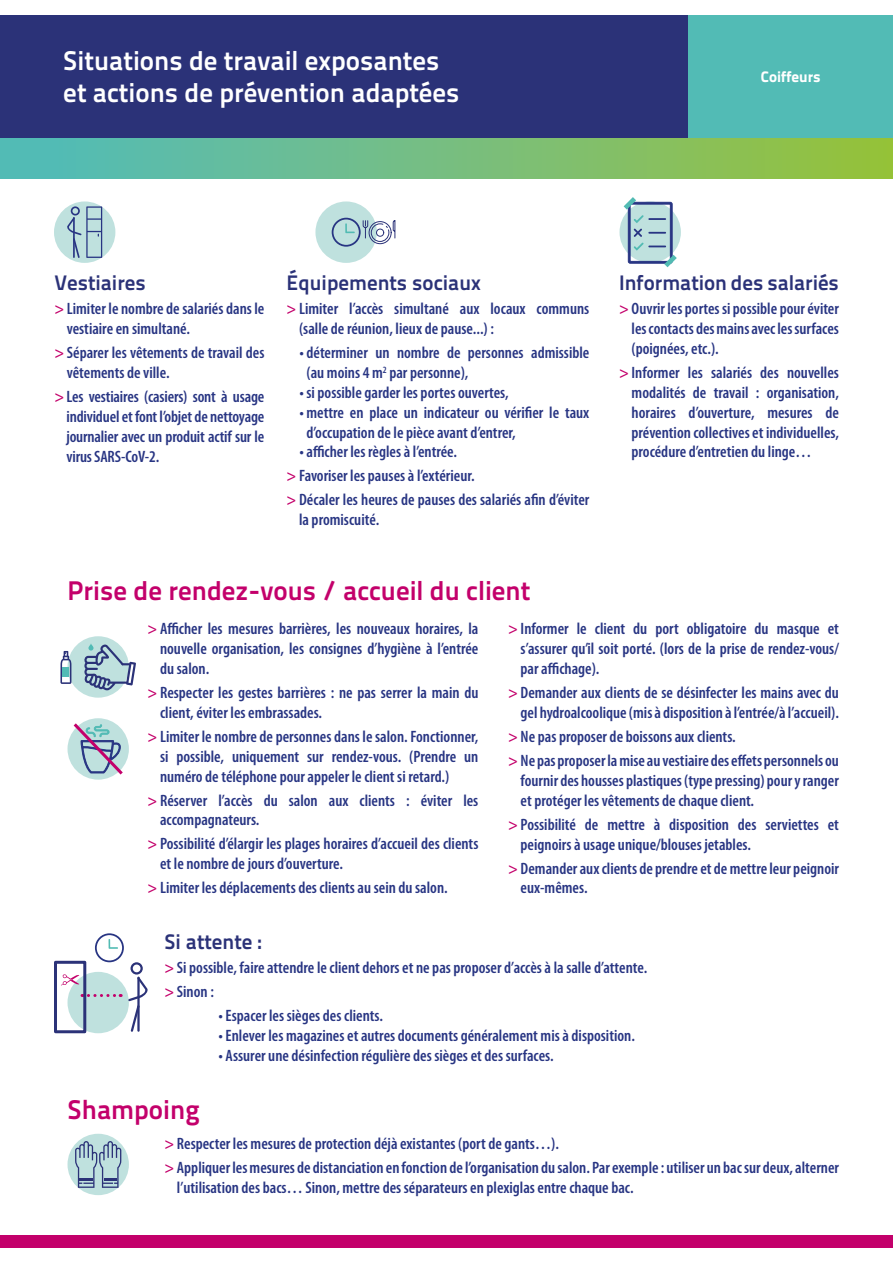
<style>
.page{position:relative;width:893px;height:1263px;background:#fff}
.page>*{position:absolute;margin:0;border:0;box-sizing:border-box;transform-origin:0 0}
.t1{font:27px/32.4px "Titillium Text 14 L 800 wt";color:#fff}
.t2{font:27px "Titillium Text 14 L 800 wt";color:#c3006b}
.t3{font:21px "Titillium Text 14 L 800 wt";color:#2b3278}
.t4{font:600 condensed 16.5px/19.8px "Myriad Pro";color:#283583}
.t5{font:15.15px "Titillium Text 14 L 999 wt";color:#fff}
.s1{color:#c3006b}
</style>
<div class="page">
<div style="left:0;top:76px;width:893px;height:103px;background:linear-gradient(to right,#51bbbf,#99c13c)"></div>
<div style="left:0;top:15px;width:689px;height:123px;background:#2b3278"></div>
<div style="left:689px;top:15px;width:204px;height:123px;background:#52bbb5"></div>
<div style="left:68px;top:636px;width:61px;height:62px;background:#bfe1de;border-radius:50%"></div>
<div style="left:68px;top:718px;width:61px;height:62px;background:#bfe1de;border-radius:50%"></div>
<div style="left:68px;top:1134px;width:61px;height:61px;background:#bfe1de;border-radius:50%"></div>
<div style="left:54px;top:201px;width:61px;height:62px;background:#bfe1de;border-radius:50%"></div>
<svg style="left:66px;top:206px;width:36px;height:52px"></svg>
<div style="left:315px;top:201px;width:62px;height:62px;background:#bfe1de;border-radius:50%"></div>
<svg style="left:332px;top:218px;width:64px;height:29px"></svg>
<div style="left:619px;top:201px;width:62px;height:62px;background:#bfe1de;border-radius:50%"></div>
<svg style="left:624px;top:197px;width:53px;height:70px"></svg>
<svg style="left:70px;top:720px;width:56px;height:58px"></svg>
<svg style="left:60px;top:651px;width:11px;height:33px"></svg>
<div style="left:63px;top:667px;width:6px;height:10px;background:#52bbb5"></div>
<svg style="left:84px;top:642px;width:52px;height:48px"></svg>
<div style="left:54px;top:961px;width:32px;height:72px;border:3px solid #2b3278"></div>
<svg style="left:61px;top:933px;width:87px;height:99px"></svg>
<svg style="left:75px;top:1141px;width:46px;height:47px"></svg>
<div style="left:0;top:1235px;width:893px;height:13px;background:#c3006b"></div>
<h1 class="t1" style="left:63px;top:44px;width:398px">Situations de travail exposantes et actions de prévention adaptées</h1>
<p class="t5" style="left:761px;top:67px;width:61px">Coiffeurs</p>
<p class="t3" style="left:54px;top:270px;width:93px">Vestiaires</p>
<p class="t4" style="left:67px;top:299px;width:199px;text-indent:-12px"><span class="s1">&gt;</span> Limiter le nombre de salariés dans le vestiaire en simultané.</p>
<p class="t4" style="left:67px;top:343px;width:199px;text-indent:-12px"><span class="s1">&gt;</span> Séparer les vêtements de travail des vêtements de ville.</p>
<p class="t4" style="left:66px;top:387px;width:200px;text-align:justify;text-indent:-12px"><span class="s1">&gt;</span>Les vestiaires (casiers) sont à usage individuel et font l’objet de nettoyage journalier avec un produit actif sur le virus SARS-CoV-2.</p>
<p class="t3" style="left:287px;top:270px;width:196px">Équipements sociaux</p>
<p class="t4" style="left:299px;top:299px;width:292px;text-indent:-12px"><span class="s1">&gt;</span> Limiter l’accès simultané aux locaux communs (salle de réunion, lieux de pause...) :</p>
<p class="t4" style="left:306px;top:343px;width:284px;text-indent:-7px">• déterminer un nombre de personnes admissible (au moins 4 m<sup>2</sup> par personne),</p>
<p class="t4" style="left:299px;top:383px;width:211px">• si possible garder les portes ouvertes,</p>
<p class="t4" style="left:306px;top:403px;width:284px;text-indent:-7px">• mettre en place un indicateur ou vérifier le taux d’occupation de le pièce avant d’entrer,</p>
<p class="t4" style="left:287px;top:440px;width:304px;line-height:24px;text-indent:13px">• afficher les règles à l’entrée.<br><span class="s1">&gt;</span> Favoriser les pauses à l’extérieur.<br><span class="s1">&gt;</span> Décaler les heures de pauses des salariés afin d’éviter</p>
<p class="t4" style="left:299px;top:510px;width:82px">la promiscuité.</p>
<h1 class="t2" style="left:68px;top:574px;width:464px">Prise de rendez-vous / accueil du client</h1>
<p class="t3" style="left:619px;top:270px;width:221px">Information des salariés</p>
<p class="t4" style="left:632px;top:299px;width:209px;text-align:justify;text-indent:-12px"><span class="s1">&gt;</span> Ouvrir les portes si possible pour éviter les contacts des mains avec les surfaces (poignées, etc.).</p>
<p class="t4" style="left:632px;top:363px;width:209px;text-align:justify;text-indent:-12px"><span class="s1">&gt;</span> Informer les salariés des nouvelles modalités de travail : organisation, horaires d’ouverture, mesures de prévention collectives et individuelles, procédure d’entretien du linge…</p>
<p class="t4" style="left:160px;top:619px;width:320px;text-align:justify;text-indent:-12px"><span class="s1">&gt;</span> Afficher les mesures barrières, les nouveaux horaires, la nouvelle organisation, les consignes d’hygiène à l’entrée du salon.</p>
<p class="t4" style="left:160px;top:683px;width:320px;text-indent:-12px"><span class="s1">&gt;</span> Respecter les gestes barrières : ne pas serrer la main du client, éviter les embrassades.</p>
<p class="t4" style="left:160px;top:727px;width:320px;text-align:justify;text-indent:-12px"><span class="s1">&gt;</span> Limiter le nombre de personnes dans le salon. Fonctionner, si possible, uniquement sur rendez-vous. (Prendre un numéro de téléphone pour appeler le client si retard.)</p>
<p class="t4" style="left:160px;top:790px;width:320px;text-indent:-12px"><span class="s1">&gt;</span> Réserver l’accès du salon aux clients : éviter les accompagnateurs.</p>
<p class="t4" style="left:160px;top:834px;width:320px;text-indent:-12px"><span class="s1">&gt;</span> Possibilité d’élargir les plages horaires d’accueil des clients et le nombre de jours d’ouverture.</p>
<p class="t4" style="left:148px;top:878px;width:302px"><span class="s1">&gt;</span> Limiter les déplacements des clients au sein du salon.</p>
<p class="t4" style="left:521px;top:619px;width:320px;text-align:justify;text-indent:-12px"><span class="s1">&gt;</span> Informer le client du port obligatoire du masque et s’assurer qu’il soit porté. (lors de la prise de rendez-vous/ par affichage).</p>
<p class="t4" style="left:508px;top:683px;width:332px;text-align:right"><span class="s1">&gt;</span> Demander aux clients de se désinfecter les mains avec du gel hydroalcoolique (mis à disposition à l’entrée/à l’accueil).</p>
<p class="t4" style="left:508px;top:725px;width:332px;line-height:24px"><span class="s1">&gt;</span> Ne pas proposer de boissons aux clients.<br><span class="s1">&gt;</span> Ne pas proposer la mise au vestiaire des effets personnels ou</p>
<p class="t4" style="left:521px;top:771px;width:320px">fournir des housses plastiques (type pressing) pour y ranger et protéger les vêtements de chaque client.</p>
<p class="t4" style="left:521px;top:815px;width:320px;text-indent:-12px"><span class="s1">&gt;</span> Possibilité de mettre à disposition des serviettes et peignoirs à usage unique/blouses jetables.</p>
<p class="t4" style="left:521px;top:858px;width:320px;text-indent:-12px"><span class="s1">&gt;</span> Demander aux clients de prendre et de mettre leur peignoir eux-mêmes.</p>
<p class="t3" style="left:164px;top:929px;width:99px">Si attente :</p>
<p class="t4" style="left:164px;top:956px;width:484px;line-height:24px"><span class="s1">&gt;</span> Si possible, faire attendre le client dehors et ne pas proposer d’accès à la salle d’attente. <span class="s1">&gt;</span> Sinon :</p>
<p class="t4" style="left:218px;top:1006px;width:166px">• Espacer les sièges des clients.</p>
<p class="t4" style="left:218px;top:1026px;width:418px">• Enlever les magazines et autres documents généralement mis à disposition.</p>
<p class="t4" style="left:218px;top:1046px;width:337px">• Assurer une désinfection régulière des sièges et des surfaces.</p>
<h1 class="t2" style="left:68px;top:1093px;width:134px">Shampoing</h1>
<p class="t4" style="left:164px;top:1131px;width:676px;line-height:24px"><span class="s1">&gt;</span> Respecter les mesures de protection déjà existantes (port de gants…).<br><span class="s1">&gt;</span> Appliquer les mesures de distanciation en fonction de l’organisation du salon. Par exemple : utiliser un bac sur deux, alterner</p>
<p class="t4" style="left:177px;top:1177px;width:458px">l’utilisation des bacs… Sinon, mettre des séparateurs en plexiglas entre chaque bac.</p>
</div>
